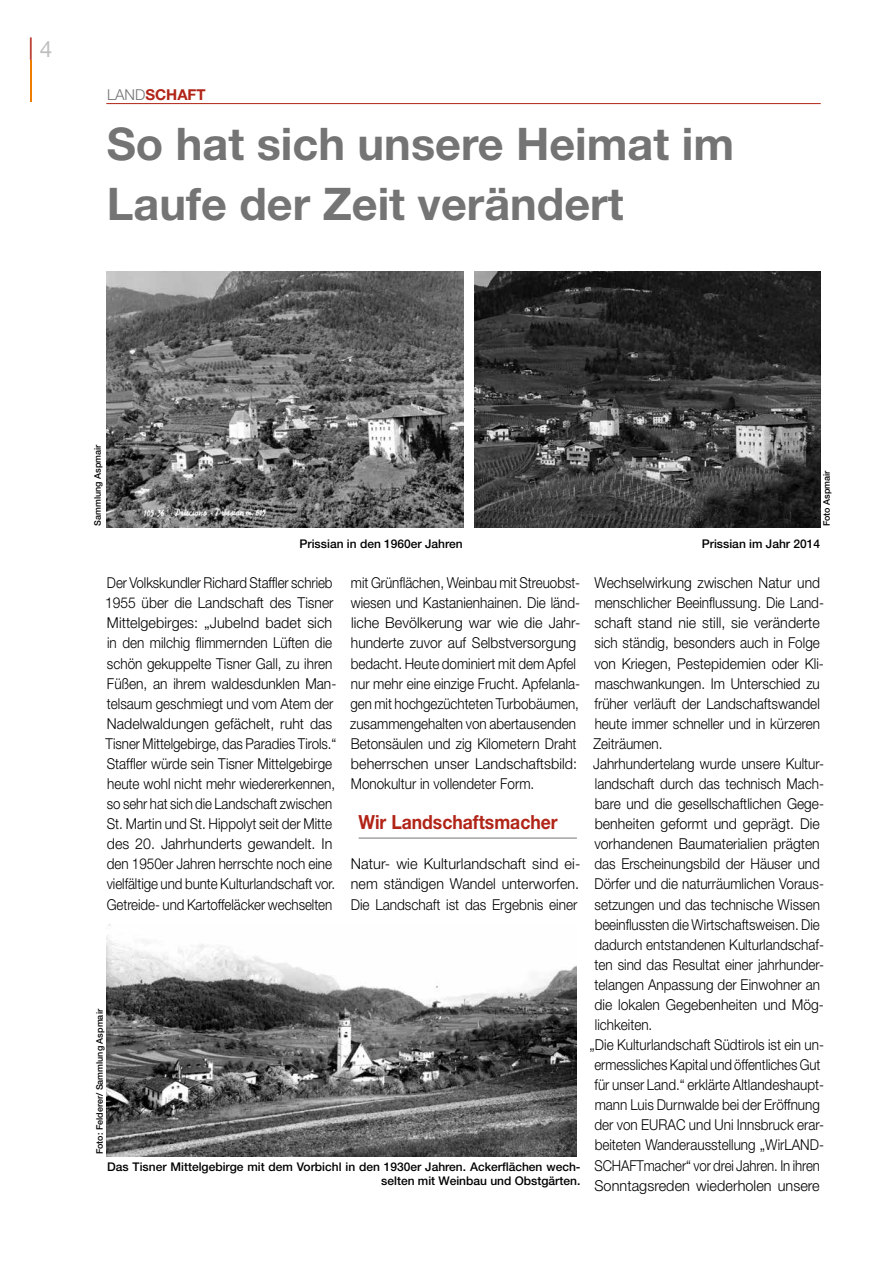
<style>
.page{position:relative;width:893px;height:1263px;background:#fff}
.page>*{position:absolute;margin:0;border:0;box-sizing:border-box;transform-origin:0 0}
.t1{font:700 45px/60px "Helvetica Neue";color:#757474}
.t2{font:22.5px "Helvetica Neue";color:#b12417}
.t3{font:700 19.5px "Helvetica Neue";color:#b12417;scale:.9 1}
.t4{font:300 15px/20.1px "Helvetica Neue";color:#000;scale:.89 1}
.t5{font:300 15px "Helvetica Neue";color:#000;scale:.9 1}
.t6{font:300 15px/20.1px "Helvetica Neue";color:#000;text-align:justify}
.t7{font:300 15px "Helvetica Neue";color:#000;scale:.93 1}
.t8{font:300 15px "Helvetica Neue";color:#000;scale:.88 1}
.t9{font:300 15px "Helvetica Neue";color:#000;scale:.96 1}
.t10{font:300 15px "Helvetica Neue";color:#000;scale:.91 1}
.t11{font:300 15px "Helvetica Neue";color:#000;scale:.95 1}
.t12{font:300 15px "Helvetica Neue";color:#000;scale:.92 1}
.t13{font:300 15px "Helvetica Neue";color:#000;scale:.94 1}
.t14{font:700 15px "Helvetica Neue";color:#b12417}
.t15{font:500 12px/14.4px "Helvetica Neue";color:#000;text-align:right}
.t16{font:500 9px "Helvetica Neue";color:#000}
.s1{color:#bebebe}
.s2{font-weight:300;color:#757474}
</style>
<div class="page">
<hr style="left:106px;top:103px;width:715px;height:1px;background:#b12417">
<hr style="left:359px;top:838px;width:218px;height:1px;background:#757474">
<img style="left:106px;top:272px;width:357px;height:256px">
<img style="left:474px;top:272px;width:347px;height:256px">
<img style="left:106px;top:924px;width:471px;height:232px">
<hr style="left:30px;top:60px;width:2px;height:41px;background:#ef7d00">
<h2 class="t2" style="left:28px;top:31px;width:25px">| <span class="s1">4</span></h2>
<p class="t14" style="left:107px;top:85px;width:100px"><span class="s2">LAND</span>SCHAFT</p>
<h1 class="t1" style="left:107px;top:113px;width:629px">So hat sich unsere Heimat im<br>Laufe der Zeit verändert</h1>
<p class="t16" style="left:92px;top:526px;width:83px;rotate:-90deg">Sammlung Aspmair</p>
<p class="t16" style="left:821px;top:526px;width:57px;rotate:-90deg">Foto Aspmair</p>
<p class="t15" style="left:300px;top:536px;width:165px">Prissian in den 1960er Jahren</p>
<p class="t15" style="left:702px;top:536px;width:120px">Prissian im Jahr 2014</p>
<p class="t4" style="left:105px;top:572px;width:261px">Der Volkskundler Richard Staffler schrieb 1955 über die Landschaft des Tisner Mittelgebirges: „Jubelnd badet sich in den milchig flimmernden Lüften die schön gekuppelte Tisner Gall, zu ihren Füßen, an ihrem waldesdunklen Man&shy;telsaum geschmiegt und vom Atem der Nadelwaldungen gefächelt, ruht das Tisner Mittelgebirge, das Paradies Tirols.“ Staffler würde sein Tisner Mittelgebirge heute wohl nicht mehr wiedererkennen, so sehr hat sich die Landschaft zwischen St. Martin und St. Hippolyt seit der Mitte des 20. Jahrhunderts gewandelt. In den 1950er Jahren herrschte noch eine vielfältige und bunte Kulturlandschaft vor.<br>Getreide- und Kartoffeläcker wechselten</p>
<p class="t4" style="left:350px;top:572px;width:260px">mit Grünflächen, Weinbau mit Streuobst&shy;wiesen und Kastanienhainen. Die länd&shy;liche Bevölkerung war wie die Jahr&shy;hunderte zuvor auf Selbstversorgung bedacht. Heute dominiert mit dem Apfel nur mehr eine einzige Frucht. Apfelanla&shy;gen mit hochgezüchteten Turbobäumen, zusammengehalten von abertausenden Betonsäulen und zig Kilometern Draht beherrschen unser Landschaftsbild:<br>Monokultur in vollendeter Form.</p>
<h3 class="t3" style="left:359px;top:810px;width:223px">Wir Landschaftsmacher</h3>
<p class="t6" style="left:351px;top:854px;width:231px">Natur- wie Kulturlandschaft sind ei&shy;nem ständigen Wandel unterworfen.<br>Die Landschaft ist das Ergebnis einer</p>
<p class="t16" style="left:94px;top:1154px;width:147px;rotate:-90deg">Foto: Felderer/ Sammlung Aspmair</p>
<p class="t15" style="left:107px;top:1159px;width:475px">Das Tisner Mittelgebirge mit dem Vorbichl in den 1930er Jahren. Ackerflächen wech&shy;selten mit Weinbau und Obstgärten.</p>
<p class="t12" style="left:594px;top:574px;width:247px">Wechselwirkung zwischen Natur und</p>
<p class="t5" style="left:595px;top:594px;width:256px">menschlicher Beeinflussung. Die Land-</p>
<p class="t11" style="left:595px;top:614px;width:239px">schaft stand nie still, sie veränderte</p>
<p class="t5" style="left:595px;top:634px;width:252px">sich ständig, besonders auch in Folge</p>
<p class="t7" style="left:594px;top:654px;width:249px">von Kriegen, Pestepidemien oder Kli-</p>
<p class="t5" style="left:595px;top:674px;width:252px">maschwankungen. Im Unterschied zu</p>
<p class="t10" style="left:594px;top:694px;width:249px">frü her verläuft der Landschaftswandel</p>
<p class="t5" style="left:595px;top:714px;width:252px">heute immer schneller und in kü rzeren</p>
<p class="t5" style="left:593px;top:734px;width:78px">Zeiträumen.</p>
<p class="t5" style="left:593px;top:754px;width:258px">Jahrhundertelang wurde unsere Kultur-</p>
<p class="t5" style="left:595px;top:774px;width:256px">landschaft durch das technisch Mach-</p>
<p class="t10" style="left:595px;top:795px;width:254px">bare und die gesellschaftlichen Gege-</p>
<p class="t13" style="left:595px;top:815px;width:241px">benheiten geformt und geprägt. Die</p>
<p class="t7" style="left:594px;top:835px;width:244px">vorhandenen Baumaterialien prägten</p>
<p class="t5" style="left:594px;top:855px;width:252px">das Erscheinungsbild der Häuser und</p>
<p class="t5" style="left:595px;top:875px;width:256px">Dörfer und die naturräumlichen Voraus-</p>
<p class="t5" style="left:595px;top:895px;width:252px">setzungen und das technische Wissen</p>
<p class="t4" style="left:595px;top:914px;width:254px">beeinflussten die Wirtschaftsweisen. Die</p>
<p class="t5" style="left:594px;top:935px;width:257px">dadurch entstandenen Kulturlandschaf-</p>
<p class="t5" style="left:594px;top:955px;width:257px">ten sind das Resultat einer jahrhunder-</p>
<p class="t5" style="left:594px;top:975px;width:252px">telangen Anpassung der Einwohner an</p>
<p class="t7" style="left:594px;top:995px;width:248px">die lokalen Gegebenheiten und Mög-</p>
<p class="t5" style="left:595px;top:1015px;width:65px">lichkeiten.</p>
<p class="t9" style="left:590px;top:1035px;width:246px">„Die Kulturlandschaft Südtirols ist ein un-</p>
<p class="t8" style="left:594px;top:1056px;width:258px">ermessliches Kapital und öffentliches Gut</p>
<p class="t5" style="left:594px;top:1076px;width:256px">fü r unser Land.“ erklärte Altlandeshaupt-</p>
<p class="t5" style="left:595px;top:1096px;width:252px">mann Luis Durnwalde bei der Eröffnung</p>
<p class="t5" style="left:594px;top:1116px;width:257px">der von EURAC und Uni Innsbruck erar-</p>
<p class="t5" style="left:595px;top:1136px;width:256px">beiteten Wanderausstellung „WirLAND-</p>
<p class="t8" style="left:594px;top:1156px;width:258px">SCHAFTmacher“ vor drei Jahren. In ihren</p>
<p class="t9" style="left:594px;top:1176px;width:236px">Sonntagsreden wiederholen unsere</p>
</div>
